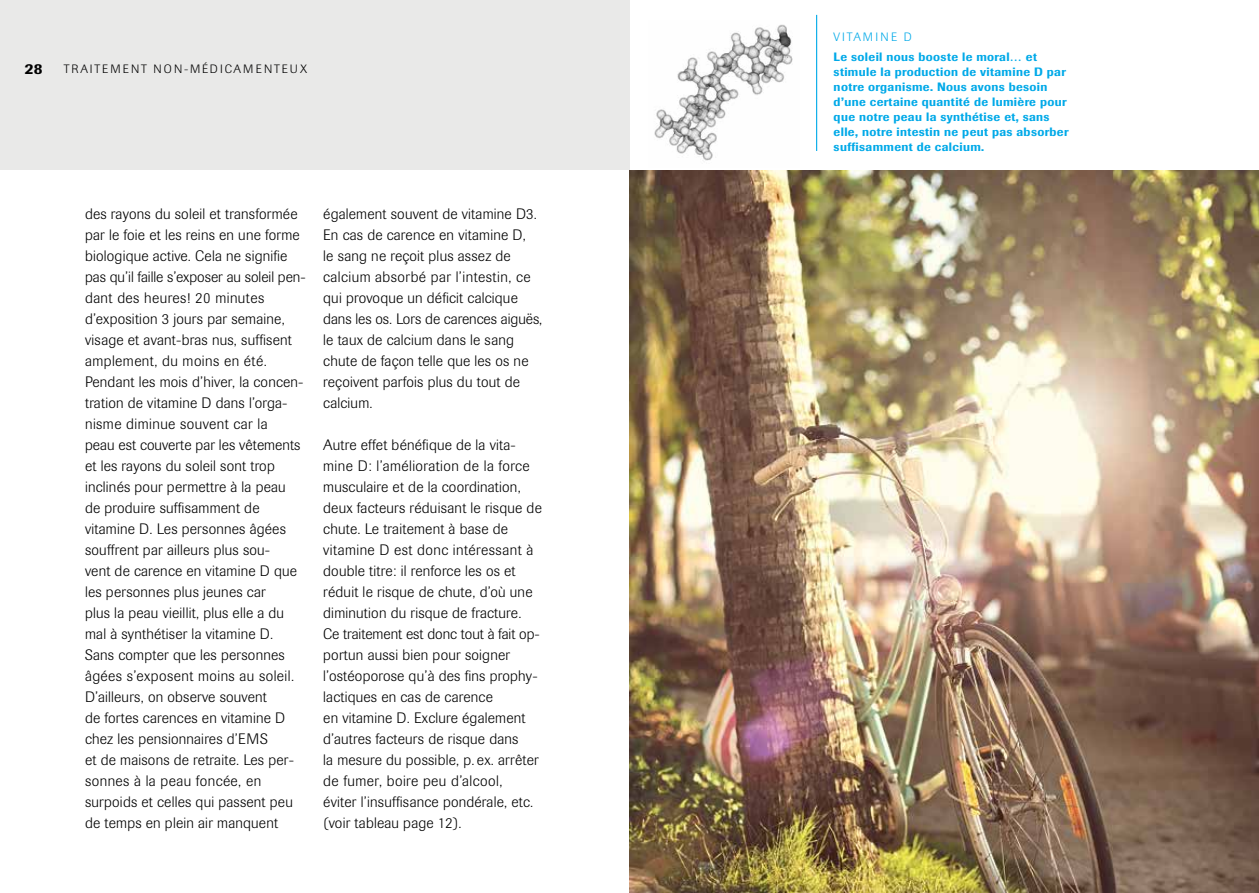
<style>
.page{position:relative;width:1259px;height:893px;background:#fff}
.page>*{position:absolute;margin:0;border:0;box-sizing:border-box;transform-origin:0 0}
.t1{font:300 15px/21px "Imago";letter-spacing:.015em;color:#000}
.t2{font:500 15px "Imago";color:#000}
.t3{font:500 12px/15px "Imago";letter-spacing:.03em;color:#00a9e8}
.t4{font:300 12px "Imago";letter-spacing:.16em;color:#000}
.t5{font:300 12px "Imago";letter-spacing:.16em;color:#00a9e8}
</style>
<div class="page">
<hr style="left:816px;top:15px;width:1px;height:136px;background:#00a9e8">
<div style="left:0;top:0;width:629px;height:170px;background:#e9e9e8"></div>
<img style="left:654px;top:24px;width:139px;height:137px">
<img style="left:629px;top:170px;width:630px;height:723px">
<p class="t2" style="left:25px;top:60px;width:19px">28</p>
<p class="t4" style="left:64px;top:62px;width:49px">Tra itemen</p>
<p class="t4" style="left:141px;top:62px;width:42px">t non-m</p>
<p class="t4" style="left:202px;top:62px;width:33px">édicamen</p>
<p class="t4" style="left:274px;top:62px;width:17px">teux</p>
<p class="t1" style="left:85px;top:203px;width:221px">des rayons du soleil et transformée par le foie et les reins en une forme biologique active. Cela ne signifie pas qu’il faille s’exposer au soleil pen&shy;dant des heures! 20 minutes d’exposition 3 jours par semaine, visage et avant-bras nus, suffisent amplement, du moins en été.<br>Pendant les mois d’hiver, la concen&shy;tration de vitamine D dans l’orga&shy;nisme diminue souvent car la<br>peau est couverte par les vêtements et les rayons du soleil sont trop inclinés pour permettre à la peau de produire suffisamment de vitamine D . Les personnes âgées souffrent par ailleurs plus sou-<br>vent de carence en vitamine D que les personnes plus jeunes car<br>plus la peau vieillit, plus elle a du mal à synthétiser la vitamine D.<br>Sans compter que les personnes âgées s’exposent moins au soleil.<br>D’ailleurs, on observe souvent<br>de fortes carences en vitamine D chez les pensionnaires d’EMS<br>et de maisons de retraite. Les per&shy;sonnes à la peau foncée, en surpoids et celles qui passent peu de temps en plein air manquent</p>
<p class="t1" style="left:323px;top:203px;width:221px">également souvent de vitamine D3.<br>En cas de carence en vitamine D,<br>le sang ne reçoit plus assez de calcium absorbé par l’intestin, ce qui provoque un déficit calcique dans les os. Lors de carences aiguës, le taux de calcium dans le sang chute de façon telle que les os ne reçoivent parfois plus du tout de calcium.</p>
<p class="t1" style="left:323px;top:434px;width:220px">Autre effet bénéfique de la vita&shy;mine D : l’amélioration de la force musculaire et de la coordination, deux facteurs réduisant le risque de chute. Le traitement à base de vitamine D est donc intéressant à double titre: il renforce les os et réduit le risque de chute, d’où une diminution du risque de fracture.<br>Ce traitement est donc tout à fait op&shy;portun aussi bien pour soigner l’ostéoporose qu’à des fins prophy&shy;lactiques en cas de carence<br>en vitamine D. Exclure également d’autres facteurs de risque dans<br>la mesure du possible, p. ex. arrêter de fumer, boire peu d’alcool,<br>éviter l’insuffisance pondérale, etc. (voir tableau page 12).</p>
<p class="t5" style="left:833px;top:31px;width:56px">Vitam ineD</p>
<p class="t3" style="left:833px;top:49px;width:236px">Le soleil nous booste le moral… et stimule la production de vitamine D par notre organisme. Nous avons besoin d’une certaine quantité de lumière pour que notre peau la synthétise et, sans elle, notre intestin ne peut pas absorber suffisamment de calcium.</p>
</div>
